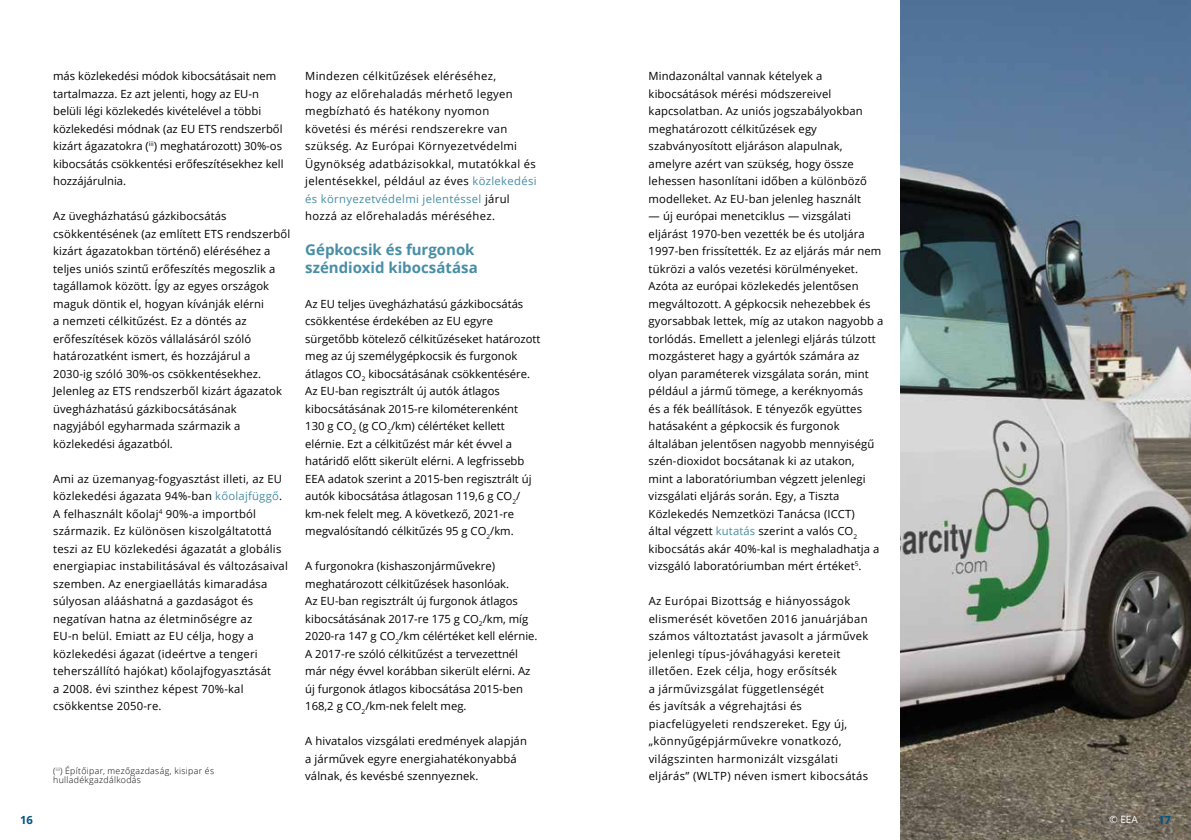
<style>
.page{position:relative;width:1191px;height:840px;background:#fff}
.page>*{position:absolute;margin:0;border:0;box-sizing:border-box;transform-origin:0 0}
.t1{font:700 15px/17.5px "Open Sans";color:#478ea5}
.t2{font:11.25px/17.5px "Open Sans";letter-spacing:.01em;color:#000}
.t3{font:11.25px/17.5px "Open Sans";letter-spacing:.03em;color:#000}
.t4{font:700 11.25px "Open Sans";color:#005484}
.t5{font:10px "Open Sans";color:#fff}
.t6{font:300 8.75px/9.5px "Open Sans";letter-spacing:.04em;color:#000}
.s1{color:#478ea5}
</style>
<div class="page">
<img style="left:900px;top:0;width:291px;height:840px">
<p class="t2" style="left:53px;top:67px;width:232px">más közlekedési módok kibocsátásait nem tartalmazza. Ez azt jelenti, hogy az EU-n belüli légi közlekedés kivételével a többi közlekedési módnak (az EU ETS rendszerből kizárt ágazatokra (<sup>iii</sup>) meghatározott) 30%-os kibocsátás csökkentési erőfeszítésekhez kell hozzájárulnia.</p>
<p class="t2" style="left:53px;top:207px;width:238px">Az üvegházhatású gázkibocsátás csökkentésének (az említett ETS rendszerből kizárt ágazatokban történő) eléréséhez a teljes uniós szintű erőfeszítés megoszlik a tagállamok között. Így az egyes országok maguk döntik el, hogyan kívánják elérni<br>a nemzeti célkitűzést. Ez a döntés az erőfeszítések közös vállalásáról szóló határozatként ismert, és hozzájárul a 2030-ig szóló 30%-os csökkentésekhez.<br>Jelenleg az ETS rendszerből kizárt ágazatok üvegházhatású gázkibocsátásának nagyjából egyharmada származik a közlekedési ágazatból.</p>
<p class="t2" style="left:53px;top:469px;width:236px">Ami az üzemanyag-fogyasztást illeti, az EU közlekedési ágazata 94%-ban <span class="s1">kőolajfüggő</span>.<br>A felhasznált kőolaj<sup>4</sup> 90%-a importból származik. Ez különösen kiszolgáltatottá teszi az EU közlekedési ágazatát a globális energiapiac instabilitásával és változásaival szemben. Az energiaellátás kimaradása súlyosan alááshatná a gazdaságot és negatívan hatna az életminőségre az<br>EU-n belül. Emiatt az EU célja, hogy a közlekedési ágazat (ideértve a tengeri teherszállító hajókat) kőolajfogyasztását<br>a 2008. évi szinthez képest 70%-kal csökkentse 2050-re.</p>
<p class="t6" style="left:53px;top:765px;width:162px">(<sup>iii</sup>) Építőipar, mezőgazdaság, kisipar és hulladékgazdálkodás</p>
<p class="t3" style="left:305px;top:67px;width:233px">Mindezen célkitűzések eléréséhez,<br>hogy az előrehaladás mérhető legyen megbízható és hatékony nyomon követési és mérési rendszerekre van szükség. Az Európai Környezetvédelmi Ügynökség adatbázisokkal, mutatókkal és jelentésekkel, például az éves <span class="s1">közlekedési és környezetvédelmi jelentéssel</span> járul hozzá az előrehaladás méréséhez.</p>
<h1 class="t1" style="left:305px;top:240px;width:174px">Gépkocsik és furgonok széndioxid kibocsátása</h1>
<p class="t2" style="left:305px;top:294px;width:237px">Az EU teljes üvegházhatású gázkibocsátás csökkentése érdekében az EU egyre sürgetőbb kötelező célkitűzéseket határozott meg az új személygépkocsik és furgonok átlagos CO<sub>2</sub> kibocsátásának csökkentésére.<br>Az EU-ban regisztrált új autók átlagos kibocsátásának 2015-re kilométerenként<br>130 g CO<sub>2</sub> (g CO<sub>2</sub>/km) célértéket kellett elérnie. Ezt a célkitűzést már két évvel a határidő előtt sikerült elérni. A legfrissebb EEA adatok szerint a 2015-ben regisztrált új autók kibocsátása átlagosan 119,6 g CO<sub>2</sub>/ km-nek felelt meg. A következő, 2021-re megvalósítandó célkitűzés 95 g CO<sub>2</sub>/km.</p>
<p class="t2" style="left:305px;top:557px;width:234px">A furgonokra (kishaszonjárművekre) meghatározott célkitűzések hasonlóak.<br>Az EU-ban regisztrált új furgonok átlagos kibocsátásának 2017-re 175 g CO<sub>2</sub>/km, míg 2020-ra 147 g CO<sub>2</sub>/km célértéket kell elérnie.<br>A 2017-re szóló célkitűzést a tervezettnél már négy évvel korábban sikerült elérni. Az új furgonok átlagos kibocsátása 2015-ben 168,2 g CO<sub>2</sub>/km-nek felelt meg.</p>
<p class="t2" style="left:305px;top:732px;width:223px">A hivatalos vizsgálati eredmények alapján a járművek egyre energiahatékonyabbá válnak, és kevésbé szennyeznek.</p>
<p class="t2" style="left:648px;top:67px;width:220px">Mindazonáltal vannak kételyek a kibocsátások mérési módszereivel kapcsolatban. Az uniós jogszabályokban meghatározott célkitűzések egy szabványosított eljáráson alapulnak, amelyre azért van szükség, hogy össze lehessen hasonlítani időben a különböző modelleket. Az EU-ban jelenleg használt</p>
<p class="t2" style="left:648px;top:207px;width:236px">— új európai menetciklus — vizsgálati eljárást 1970-ben vezették be és utoljára 1997-ben frissítették. Ez az eljárás már nem tükrözi a valós vezetési körülményeket.<br>Azóta az európai közlekedés jelentősen megváltozott. A gépkocsik nehezebbek és gyorsabbak lettek, míg az utakon nagyobb a torlódás. Emellett a jelenlegi eljárás túlzott mozgásteret hagy a gyártók számára az olyan paraméterek vizsgálata során, mint például a jármű tömege, a keréknyomás<br>és a fék beállítások. E tényezők együttes hatásaként a gépkocsik és furgonok általában jelentősen nagyobb mennyiségű szén-dioxidot bocsátanak ki az utakon,<br>mint a laboratóriumban végzett jelenlegi vizsgálati eljárás során. Egy, a Tiszta Közlekedés Nemzetközi Tanácsa (ICCT)<br>által végzett <span class="s1">kutatás</span> szerint a valós CO<sub>2 </sub>kibocsátás akár 40%-kal is meghaladhatja a vizsgáló laboratóriumban mért értéket<sup>5</sup>.</p>
<p class="t3" style="left:648px;top:592px;width:221px">Az Európai Bizottság e hiányosságok elismerését követően 2016 januárjában számos változtatást javasolt a járművek jelenlegi típus-jóváhagyási kereteit illetően. Ezek célja, hogy erősítsék<br>a járművizsgálat függetlenségét<br>és javítsák a végrehajtási és piacfelügyeleti rendszereket. Egy új, „könnyűgépjárművekre vonatkozó, világszinten harmonizált vizsgálati eljárás” (WLTP) néven ismert kibocsátás</p>
<p class="t4" style="left:20px;top:812px;width:14px">16</p>
<p class="t5" style="left:1109px;top:812px;width:30px">© EEA</p>
<p class="t4" style="left:1158px;top:812px;width:14px">17</p>
</div>
